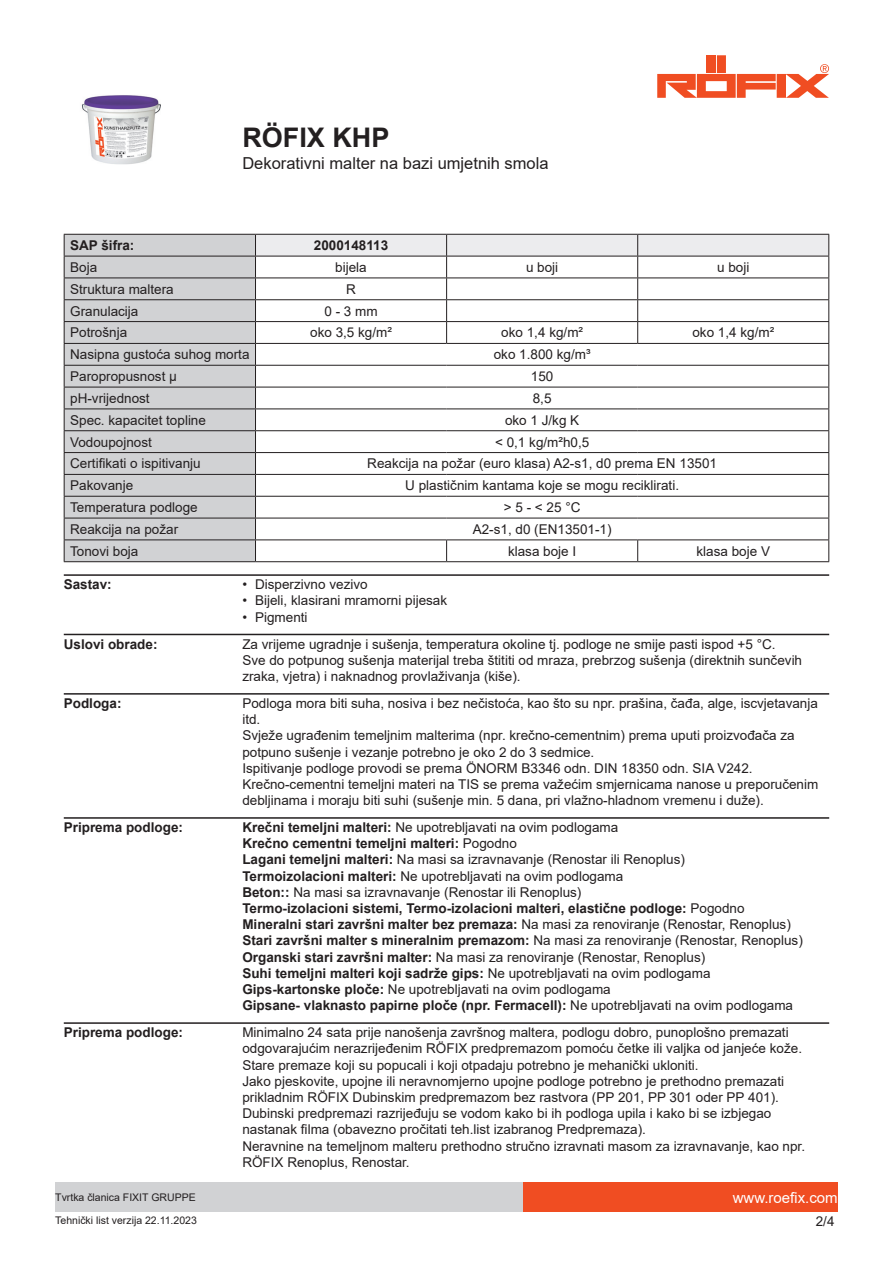
<style>
.page{position:relative;width:893px;height:1263px;background:#fff}
.page>*{position:absolute;margin:0;border:0;box-sizing:border-box;transform-origin:0 0}
.t1{font:700 27px "Arial";color:#231f20}
.t2{font:16.5px "Arial";color:#231f20}
.t3{font:15px "Arial";color:#fff}
.t4{font:13.5px/16.2px "Arial";color:#231f20}
.t5{font:700 13.5px/16.2px "Arial";color:#231f20}
.t6{font:10.5px "Arial";color:#231f20}
.s1{font-weight:400}
</style>
<div class="page">
<img style="left:82px;top:95px;width:79px;height:70px">
<div style="left:717px;top:55px;width:9px;height:18px;background:#f04d22"></div>
<div style="left:707px;top:55px;width:9px;height:18px;background:#f04d22"></div>
<svg style="left:657px;top:64px;width:172px;height:34px"></svg>
<div style="left:523px;top:1182px;width:315px;height:30px;background:#f04d22"></div>
<div style="left:55px;top:1182px;width:468px;height:30px;background:#d1d2d4"></div>
<div style="left:65px;top:235px;width:190px;height:326px;background:#d1d2d4"></div>
<hr style="left:64px;top:234px;width:191px;height:1px;background:#231f20">
<hr style="left:64px;top:256px;width:191px;height:1px;background:#231f20">
<hr style="left:64px;top:278px;width:191px;height:1px;background:#231f20">
<hr style="left:64px;top:299px;width:191px;height:1px;background:#231f20">
<hr style="left:64px;top:321px;width:191px;height:1px;background:#231f20">
<hr style="left:64px;top:343px;width:191px;height:1px;background:#231f20">
<hr style="left:64px;top:365px;width:191px;height:1px;background:#231f20">
<hr style="left:64px;top:387px;width:191px;height:1px;background:#231f20">
<hr style="left:64px;top:408px;width:191px;height:1px;background:#231f20">
<hr style="left:64px;top:430px;width:191px;height:1px;background:#231f20">
<hr style="left:64px;top:452px;width:191px;height:1px;background:#231f20">
<hr style="left:64px;top:474px;width:191px;height:1px;background:#231f20">
<hr style="left:64px;top:496px;width:191px;height:1px;background:#231f20">
<hr style="left:64px;top:518px;width:191px;height:1px;background:#231f20">
<hr style="left:64px;top:539px;width:191px;height:1px;background:#231f20">
<svg style="left:64px;top:235px;width:1px;height:326px"></svg>
<svg style="left:255px;top:234px;width:574px;height:327px"></svg>
<hr style="left:64px;top:561px;width:191px;height:1px;background:#231f20">
<hr style="left:255px;top:561px;width:192px;height:1px;background:#231f20">
<hr style="left:447px;top:561px;width:191px;height:1px;background:#231f20">
<hr style="left:638px;top:561px;width:191px;height:1px;background:#231f20">
<hr style="left:64px;top:574px;width:765px;height:2px;background:#231f20">
<hr style="left:64px;top:634px;width:765px;height:1px;background:#231f20">
<hr style="left:64px;top:693px;width:765px;height:2px;background:#231f20">
<hr style="left:64px;top:817px;width:765px;height:2px;background:#231f20">
<hr style="left:64px;top:1022px;width:765px;height:2px;background:#231f20">
<h1 class="t1" style="left:242px;top:119px;width:149px">RÖFIX KHP</h1>
<p class="t2" style="left:242px;top:152px;width:308px">Dekorativni malter na bazi umjetnih smola</p>
<p class="t5" style="left:70px;top:237px;width:66px">SAP šifra:</p>
<p class="t5" style="left:314px;top:237px;width:76px">2000148113</p>
<p class="t4" style="left:70px;top:259px;width:29px">Boja</p>
<p class="t4" style="left:335px;top:259px;width:33px">bijela</p>
<p class="t4" style="left:526px;top:259px;width:34px">u boji</p>
<p class="t4" style="left:717px;top:259px;width:34px">u boji</p>
<p class="t4" style="left:70px;top:281px;width:105px">Struktura maltera</p>
<p class="t4" style="left:346px;top:281px;width:11px">R</p>
<p class="t4" style="left:70px;top:303px;width:70px">Granulacija</p>
<p class="t4" style="left:324px;top:303px;width:55px">0 - 3 mm</p>
<p class="t4" style="left:70px;top:324px;width:59px">Potrošnja</p>
<p class="t4" style="left:310px;top:324px;width:83px">oko 3,5 kg/m²</p>
<p class="t4" style="left:501px;top:324px;width:83px">oko 1,4 kg/m²</p>
<p class="t4" style="left:692px;top:324px;width:83px">oko 1,4 kg/m²</p>
<p class="t4" style="left:70px;top:346px;width:181px">Nasipna gustoća suhog morta</p>
<p class="t4" style="left:494px;top:346px;width:98px">oko 1.800 kg/m³</p>
<p class="t4" style="left:70px;top:368px;width:108px">Paropropusnost μ</p>
<p class="t4" style="left:531px;top:368px;width:24px">150</p>
<p class="t4" style="left:70px;top:390px;width:81px">pH-vrijednost</p>
<p class="t4" style="left:533px;top:390px;width:20px">8,5</p>
<p class="t4" style="left:70px;top:412px;width:137px">Spec. kapacitet topline</p>
<p class="t4" style="left:505px;top:412px;width:76px">oko 1 J/kg K</p>
<p class="t4" style="left:70px;top:434px;width:83px">Vodoupojnost</p>
<p class="t4" style="left:495px;top:434px;width:96px">&lt; 0,1 kg/m²h0,5</p>
<p class="t4" style="left:70px;top:455px;width:132px">Certifikati o ispitivanju</p>
<p class="t4" style="left:367px;top:455px;width:351px">Reakcija na požar (euro klasa) A2-s1, d0 prema EN 13501</p>
<p class="t4" style="left:70px;top:477px;width:65px">Pakovanje</p>
<p class="t4" style="left:405px;top:477px;width:275px">U plastičnim kantama koje se mogu reciklirati.</p>
<p class="t4" style="left:70px;top:499px;width:129px">Temperatura podloge</p>
<p class="t4" style="left:504px;top:499px;width:78px">&gt; 5 - &lt; 25 °C</p>
<p class="t4" style="left:70px;top:521px;width:110px">Reakcija na požar</p>
<p class="t4" style="left:473px;top:521px;width:140px">A2-s1, d0 (EN13501-1)</p>
<p class="t4" style="left:70px;top:543px;width:70px">Tonovi boja</p>
<p class="t4" style="left:508px;top:543px;width:70px">klasa boje I</p>
<p class="t4" style="left:696px;top:543px;width:75px">klasa boje V</p>
<p class="t5" style="left:64px;top:576px;width:50px">Sastav:</p>
<p class="t4" style="left:242px;top:576px;width:127px">• Disperzivno vezivo</p>
<p class="t4" style="left:242px;top:592px;width:206px">• Bijeli, klasirani mramorni pijesak</p>
<p class="t4" style="left:242px;top:609px;width:67px">• Pigmenti</p>
<p class="t5" style="left:64px;top:636px;width:95px">Uslovi obrade:</p>
<p class="t4" style="left:242px;top:636px;width:561px">Za vrijeme ugradnje i sušenja, temperatura okoline tj. podloge ne smije pasti ispod +5 °C.<br>Sve do potpunog sušenja materijal treba štititi od mraza, prebrzog sušenja (direktnih sunčevih zraka, vjetra) i naknadnog provlaživanja (kiše).</p>
<p class="t5" style="left:64px;top:695px;width:59px">Podloga:</p>
<p class="t4" style="left:242px;top:695px;width:577px">Podloga mora biti suha, nosiva i bez nečistoća, kao što su npr. prašina, čađa, alge, iscvjetavanja itd.<br>Svježe ugrađenim temeljnim malterima (npr. krečno-cementnim) prema uputi proizvođača za potpuno sušenje i vezanje potrebno je oko 2 do 3 sedmice.<br>Ispitivanje podloge provodi se prema ÖNORM B3346 odn. DIN 18350 odn. SIA V242.<br>Krečno-cementni temeljni materi na TIS se prema važećim smjernicama nanose u preporučenim debljinama i moraju biti suhi (sušenje min. 5 dana, pri vlažno-hladnom vremenu i duže).</p>
<p class="t5" style="left:64px;top:819px;width:121px">Priprema podloge:</p>
<p class="t5" style="left:242px;top:819px;width:562px">Krečni temeljni malteri: <span class="s1">Ne upotrebljavati na ovim podlogama<br></span>Krečno cementni temeljni malteri: <span class="s1">Pogodno<br></span>Lagani temeljni malteri: <span class="s1">Na masi sa izravnavanje (Renostar ili Renoplus)<br></span>Termoizolacioni malteri: <span class="s1">Ne upotrebljavati na ovim podlogama<br></span>Beton:: <span class="s1">Na masi sa izravnavanje (Renostar ili Renoplus)<br></span>Termo-izolacioni sistemi, Termo-izolacioni malteri, elastične podloge: <span class="s1">Pogodno </span>Mineralni stari završni malter bez premaza: <span class="s1">Na masi za renoviranje (Renostar, Renoplus)<br></span>Stari završni malter s mineralnim premazom: <span class="s1">Na masi za renoviranje (Renostar, Renoplus)<br></span>Organski stari završni malter: <span class="s1">Na masi za renoviranje (Renostar, Renoplus)<br></span>Suhi temeljni malteri koji sadrže gips: <span class="s1">Ne upotrebljavati na ovim podlogama </span>Gips-kartonske ploče: <span class="s1">Ne upotrebljavati na ovim podlogama<br></span>Gipsane- vlaknasto papirne ploče (npr. Fermacell): <span class="s1">Ne upotrebljavati na ovim podlogama</span></p>
<p class="t5" style="left:64px;top:1024px;width:121px">Priprema podloge:</p>
<p class="t4" style="left:242px;top:1024px;width:564px">Minimalno 24 sata prije nanošenja završnog maltera, podlogu dobro, punoplošno premazati odgovarajućim nerazrijeđenim RÖFIX predpremazom pomoću četke ili valjka od janjeće kože.<br>Stare premaze koji su popucali i koji otpadaju potrebno je mehanički ukloniti.<br>Jako pjeskovite, upojne ili neravnomjerno upojne podloge potrebno je prethodno premazati prikladnim RÖFIX Dubinskim predpremazom bez rastvora (PP 201, PP 301 oder PP 401).<br>Dubinski predpremazi razrijeđuju se vodom kako bi ih podloga upila i kako bi se izbjegao nastanak filma (obavezno pročitati teh.list izabranog Predpremaza).<br>Neravnine na temeljnom malteru prethodno stručno izravnati masom za izravnavanje, kao npr.<br>RÖFIX Renoplus, Renostar.</p>
<p class="t6" style="left:55px;top:1190px;width:142px">Tvrtka članica FIXIT GRUPPE</p>
<p class="t3" style="left:733px;top:1187px;width:107px">www.roefix.com</p>
<p class="t6" style="left:55px;top:1213px;width:143px">Tehnički list verzija 22.11.2023</p>
<p class="t4" style="left:816px;top:1213px;width:20px">2/4</p>
</div>
